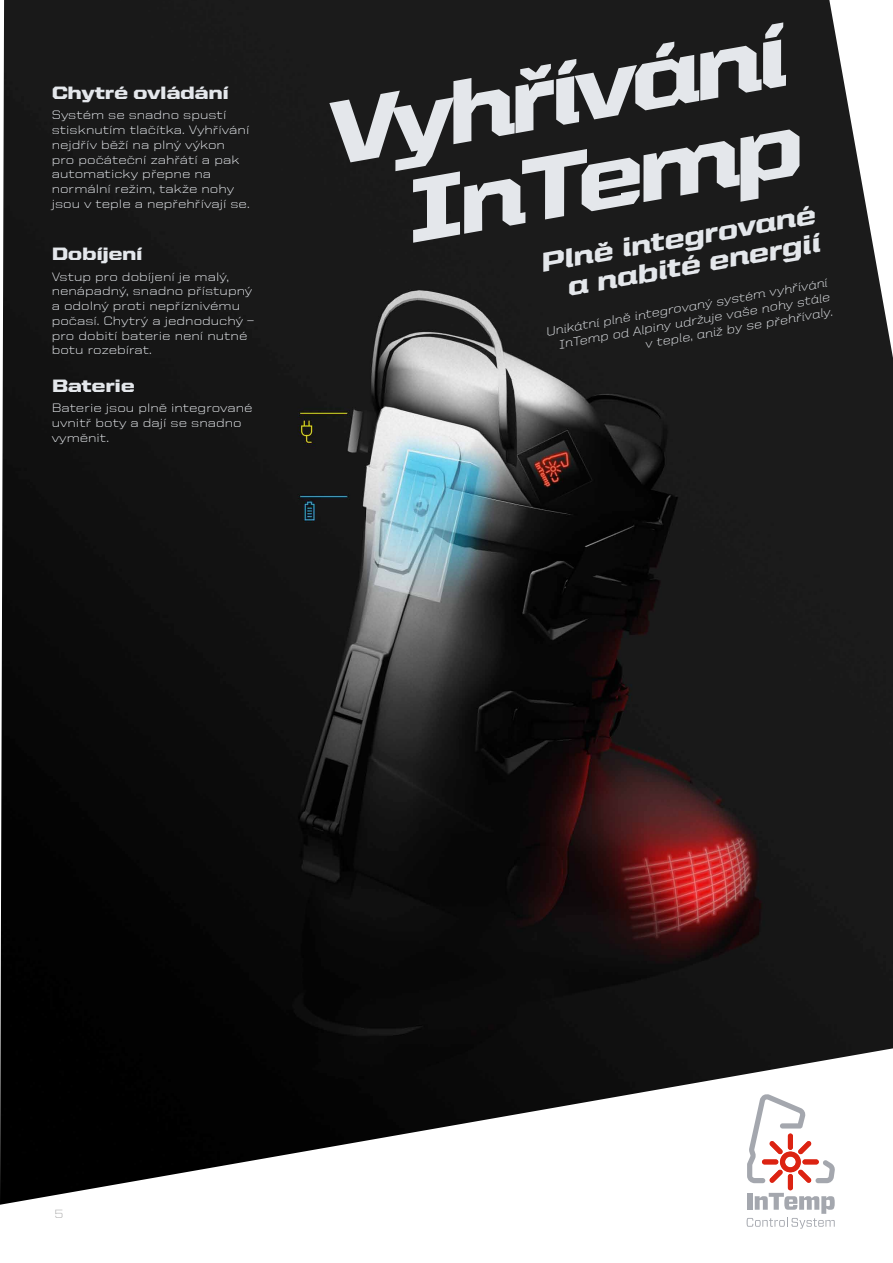
<style>
.page{position:relative;width:893px;height:1263px;background:#fff}
.page>*{position:absolute;margin:0;border:0;box-sizing:border-box;transform-origin:0 0}
.t1{font:900 90px/90px "United Italic Semi Ext";color:#e4e7eb;text-align:right}
.t2{font:900 27px/28.5px "United Italic Semi Ext";color:#e4e7eb;text-align:right}
.t3{font:900 18px "United Sans Semi Ext";letter-spacing:-.025em;color:#e4e7eb}
.t4{font:300 12.3px/14.7px "United Sans Semi Ext";color:#e4e7eb}
.t5{font:300 12.3px/14.7px "United Italic Semi Ext";color:#e4e7eb;text-align:right}
.t6{font:300 12px "United Sans Semi Ext";color:#b2b2b2}
</style>
<div class="page">
<img style="left:0;top:0;width:893px;height:1205px">
<svg style="left:747px;top:1193px;width:88px;height:35px"></svg>
<div style="left:788px;top:1174px;width:5px;height:16px;background:#dc2312;border-radius:3px"></div>
<svg style="left:747px;top:1094px;width:88px;height:89px"></svg>
<h3 class="t3" style="left:52px;top:82px;width:179px">Chytré ovládání</h3>
<p class="t4" style="left:52px;top:108px;width:199px">Systém se snadno spustí stisknutím tlačítka. Vyhřívání nejdřív běží na plný výkon pro počáteční zahřátí a pak automaticky přepne na normální režim, takže nohy jsou v teple a nepřehřívají se.</p>
<h3 class="t3" style="left:52px;top:243px;width:93px">Dobíjení</h3>
<p class="t4" style="left:52px;top:269px;width:204px">Vstup pro dobíjení je malý, nenápadný, snadno přístupný a odolný proti nepříznivému počasí. Chytrý a jednoduchý – pro dobití baterie není nutné botu rozebírat.</p>
<h3 class="t3" style="left:52px;top:375px;width:85px">Baterie</h3>
<p class="t4" style="left:52px;top:401px;width:202px">Baterie jsou plně integrované uvnitř boty a dají se snadno vyměnit.</p>
<h1 class="t1" style="left:319px;top:89px;width:469px;rotate:-10deg">Vyhřívání<br>InTemp</h1>
<h2 class="t2" style="left:538px;top:248px;width:281px;rotate:-10deg">Plně integrované a nabité energií</h2>
<p class="t5" style="left:545px;top:324px;width:287px;rotate:-10deg">Unikátní plně integrovaný systém vyhřívání<br>InTemp od Alpiny udržuje vaše nohy stále v teple, aniž by se přehřívaly.</p>
<p class="t6" style="left:55px;top:1207px;width:10px">5</p>
</div>
